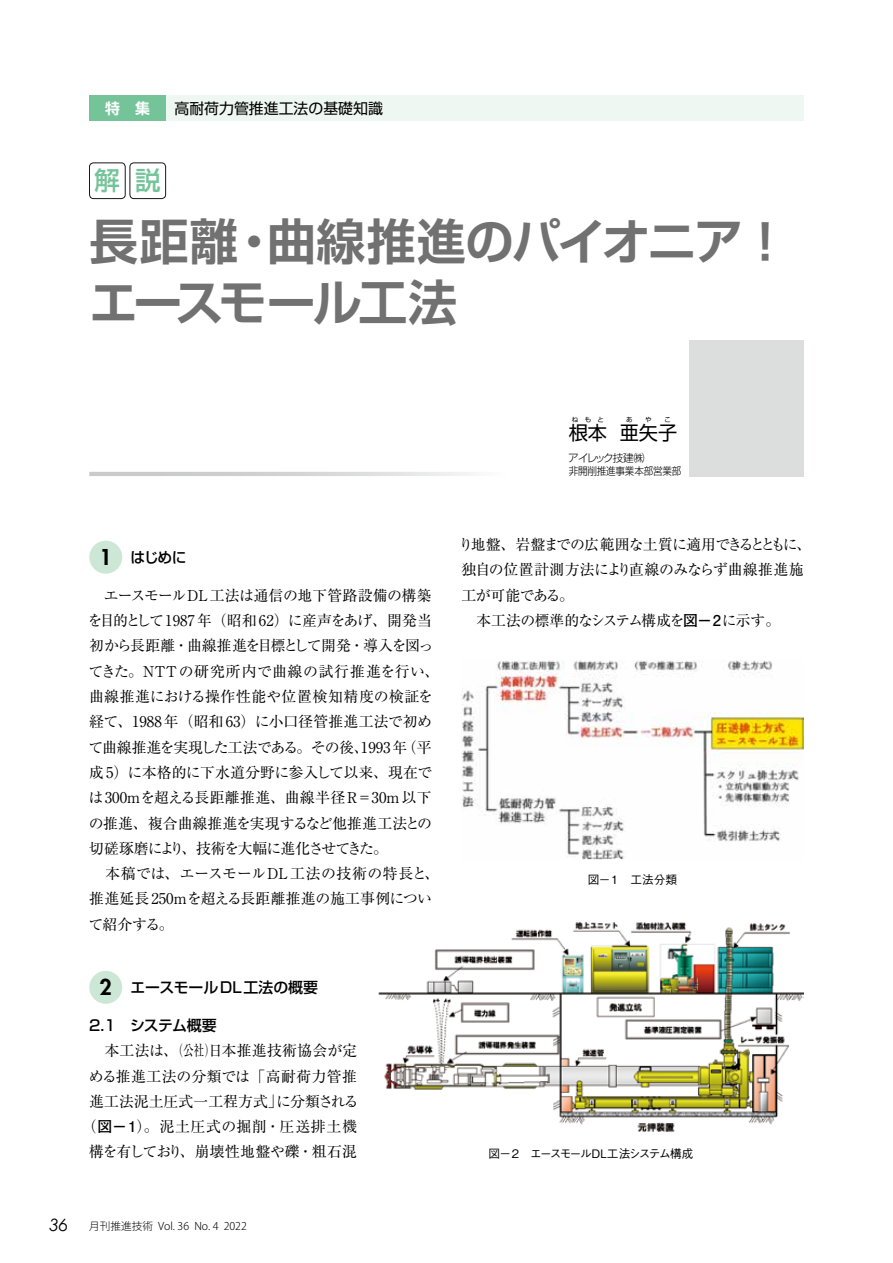
<style>
.page{position:relative;width:893px;height:1263px;background:#fff}
.page>*{position:absolute;margin:0;border:0;box-sizing:border-box;transform-origin:0 0}
.t1{font:700 48.9px/60.6px "Shin Go De";letter-spacing:-.04em;color:#727171}
.t2{font:500 25.5px "Shin Go Pro";color:#75c399}
.t3{font:19.2px "Shin Go Pro";color:#000}
.t4{font:14.85px/25.3px "Ryumin Pro";color:#000}
.t5{font:14.85px/25.3px "Ryumin Pro";letter-spacing:-.045em;color:#000}
.t6{font:500 14.85px "Shin Go Pro";letter-spacing:-.015em;color:#000}
.t7{font:14.85px "Shin Go Pro";color:#000}
.t8{font:700 14.85px "Shin Go De";color:#fff}
.t9{font:500 11.7px "Gothic BBB Pro";letter-spacing:-.135em;color:#000}
.t10{font:300 10.65px "Koz Go Pr 6 N";color:#000}
.t11{font:300 10.65px/12.8px "Shin Go Pro";letter-spacing:-.02em;color:#000}
.t12{font:6.45px "Shin Go Pro";color:#000}
.s1{font-family:"Futura";font-weight:800;font-size:21.3px}
.s2{font-family:"Futo Go B101 Pro";font-weight:700}
.s3{font-family:"Century Gothic";font-weight:400;font-style:italic;font-size:16.95px}
</style>
<div class="page">
<div style="left:89px;top:541px;width:33px;height:33px;background:#cce7d5;border-radius:50%"></div>
<div style="left:89px;top:971px;width:33px;height:33px;background:#cce7d5;border-radius:50%"></div>
<div style="left:89px;top:163px;width:36px;height:36px;border:1px solid #191817;border-radius:4px"></div>
<div style="left:130px;top:163px;width:36px;height:36px;border:1px solid #191817;border-radius:4px"></div>
<svg style="left:89px;top:472px;width:379px;height:4px;background:#d5d6d6"></svg>
<div style="left:689px;top:340px;width:115px;height:136px;background:#dcdddd"></div>
<div style="left:89px;top:96px;width:715px;height:25px;background:#eff7f2"></div>
<div style="left:89px;top:96px;width:77px;height:25px;background:#75c399"></div>
<img style="left:461px;top:660px;width:343px;height:200px">
<img style="left:378px;top:922px;width:426px;height:210px">
<p class="t8" style="left:105px;top:99px;width:46px">特　集</p>
<p class="t7" style="left:175px;top:96px;width:210px">高耐荷力管推進工法の基礎知識</p>
<h2 class="t2" style="left:95px;top:160px;width:67px">解説</h2>
<h1 class="t1" style="left:89px;top:209px;width:702px">長距離・曲線推進のパイオニア！エースモール工法</h1>
<p class="t6" style="left:100px;top:545px;width:88px"><span class="s1">1</span> はじめに</p>
<p class="t4" style="left:88px;top:581px;width:353px">　エースモールDL工法は通信の地下管路設備の構築を目的として1987年（昭和 62）に産声をあげ、開発当初から長距離・曲線推進を目標として開発・導入を図ってきた。NTTの研究所内で曲線の試行推進を行い、曲線推進における操作性能や位置検知精度の検証を経て、1988年（昭和 63）に小口径管推進工法で初めて曲線推進を実現した工法である。その後、1993 年（平成 5）に本格的に下水道分野に参入して以来、現在では300mを超える長距離推進、曲線半径R＝30m以下の推進、複合曲線推進を実現するなど他推進工法との切磋琢磨により、技術を大幅に進化させてきた。<br>　本稿では、エースモールDL工法の技術の特長と、推進延長 250mを超える長距離推進の施工事例について紹介する。</p>
<p class="t6" style="left:100px;top:975px;width:220px"><span class="s1">2</span> エースモールDL工法の概要</p>
<p class="t6" style="left:89px;top:1013px;width:129px">2.1　システム概要</p>
<p class="t4" style="left:82px;top:1037px;width:278px;text-align:center">　本工法は、（公社）日本推進技術協会が定める推進工法の分類では「高耐荷力管推進工法泥土圧式一工程方式」に分類される（<span class="s2">図−1</span>）。泥土圧式の掘削・圧送排土機構を有しており、崩壊性地盤や礫・粗石混</p>
<p class="t10" style="left:49px;top:1220px;width:199px"><span class="s3">36</span> 月刊推進技術 Vol. 36 No. 4 2022</p>
<p class="t12" style="left:572px;top:414px;width:33px">ねもと</p>
<p class="t12" style="left:626px;top:414px;width:8px">あ</p>
<p class="t12" style="left:645px;top:414px;width:8px">や</p>
<p class="t12" style="left:664px;top:414px;width:8px">こ</p>
<p class="t11" style="left:568px;top:450px;width:115px">アイレック技建㈱<br>非開削推進事業本部営業部</p>
<p class="t3" style="left:569px;top:417px;width:110px">根本 亜矢子</p>
<p class="t5" style="left:458px;top:531px;width:354px">り地盤、岩盤までの広範囲な土質に適用できるとともに、独自の位置計測方法により直線のみならず曲線推進施工が可能である。<br>　本工法の標準的なシステム構成を<span class="s2">図−2</span>に示す。</p>
<p class="t9" style="left:588px;top:870px;width:91px">図−1　工法分類</p>
<p class="t9" style="left:489px;top:1144px;width:207px">図− 2　エースモールＤＬ工法システム構成</p>
</div>
